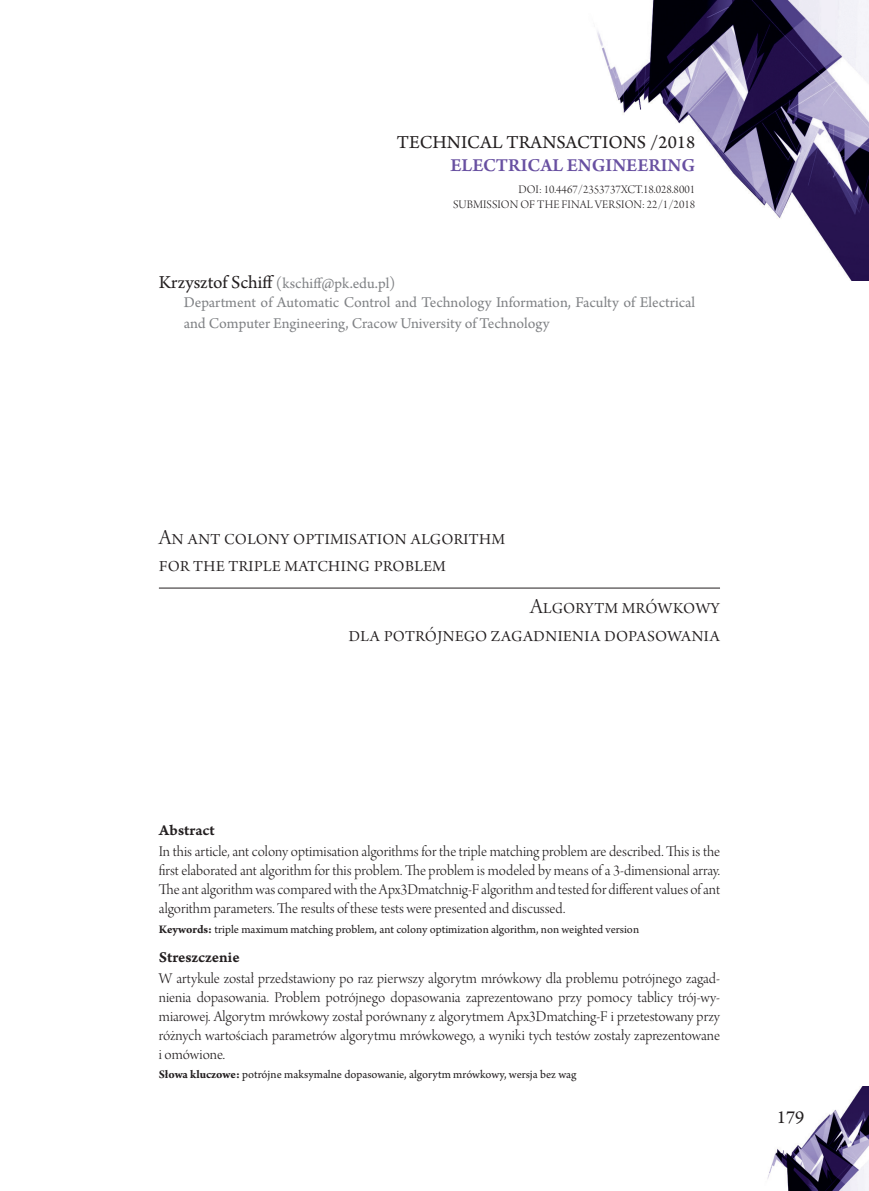
<style>
.page{position:relative;width:869px;height:1191px;background:#fff}
.page>*{position:absolute;margin:0;border:0;box-sizing:border-box;transform-origin:0 0}
._2_Tytuł{font:22.75px/27.3px "Arno Pro Light Display";color:#231f20}
._2_Tytuł_PL{font:22.75px/27.3px "Arno Pro Light Display";color:#231f20;text-align:right}
._0_Head{font:19.25px "Arno Pro";color:#231f20}
._0_Series_FS{font:600 19.25px "Arno Pro";color:#6850a1}
.PageNo{font:19.25px "Arno Pro";color:#231f20}
._3_Abstract_treść_PL{font:15.75px/18.9px "Arno Pro Light Display";letter-spacing:.035em;color:#231f20;text-align:justify}
._3_Abstract_treść{font:15.75px/18.9px "Arno Pro Light Display";letter-spacing:.035em;color:#231f20;text-align:justify}
._1_Afiliacja{font:15.75px/21px "Arno Pro";color:#808285}
._1_Autor{font:15.75px "Arno Pro";color:#808285}
._3_Abstract{font:15.75px "Arno Pro Smbd Caption";letter-spacing:-.005em;color:#231f20}
._3_Keywords_treść{font:12.25px "Arno Pro";color:#231f20}
._0_DOI{font:12.25px/14.7px "Arno Pro Light Display";color:#231f20;text-align:right}
.s1{font-size:19.25px;color:#231f20}
.s2{font-weight:700}
</style>
<div class="page">
<img style="left:767px;top:1086px;width:101px;height:105px">
<img style="left:597px;top:0;width:271px;height:280px">
<hr style="left:159px;top:587px;width:560px;height:1px;background:#231f20">
<p class="_0_Head" style="left:397px;top:131px;width:299px">TECHNICAL TRANSACTIONS /2018</p>
<p class="_0_Series_FS" style="left:450px;top:155px;width:246px">ELECTRICAL ENGINEERING</p>
<p class="_0_DOI" style="left:453px;top:183px;width:243px">DOI: 10.4467/2353737XCT.18.028.8001<br>SUBMISSION OF THE FINAL VERSION: 22/1/2018</p>
<p class="_1_Autor" style="left:159px;top:274px;width:238px"><span class="s1">Krzysztof Schiff</span> (kschiff@pk.edu.pl)</p>
<p class="_1_Afiliacja" style="left:184px;top:292px;width:512px">Department of Automatic Control and Technology Information, Faculty of Electrical and Computer Engineering, Cracow University of Technology</p>
<p class="_2_Tytuł" style="left:159px;top:524px;width:347px">An ant colony optimisation algorithm for the triple matching problem</p>
<p class="_2_Tytuł_PL" style="left:348px;top:594px;width:373px">Algorytm mrówkowy<br>dla potrójnego zagadnienia dopasowania</p>
<p class="_3_Abstract" style="left:159px;top:820px;width:57px">Abstract</p>
<p class="_3_Abstract_treść" style="left:159px;top:843px;width:562px">In this article, ant colony optimisation algorithms for the triple matching problem are described. This is the first elaborated ant algorithm for this problem. The problem is modeled by means of a 3-dimensional array.<br>The ant algorithm was compared with the Apx3Dmatchnig-F algorithm and tested for different values of ant algorithm parameters. The results of these tests were presented and discussed.</p>
<p class="_3_Keywords_treść" style="left:159px;top:922px;width:481px"><span class="s2">Keywords:</span> triple maximum matching problem, ant colony optimization algorithm, non weighted version</p>
<p class="_3_Abstract" style="left:159px;top:947px;width:82px">Streszczenie</p>
<p class="_3_Abstract_treść_PL" style="left:159px;top:970px;width:563px">W artykule został przedstawiony po raz pierwszy algorytm mrówkowy dla problemu potrójnego zagad&shy;nienia dopasowania. Problem potrójnego dopasowania zaprezentowano przy pomocy tablicy trój-wy&shy;miarowej. Algorytm mrówkowy został porównany z algorytmem Apx3Dmatching-F i przetestowany przy różnych wartościach parametrów algorytmu mrówkowego, a wyniki tych testów zostały zaprezentowane i omówione.</p>
<p class="_3_Keywords_treść" style="left:159px;top:1067px;width:419px"><span class="s2">Słowa kluczowe:</span> potrójne maksymalne dopasowanie, algorytm mrówkowy, wersja bez wag</p>
<p class="PageNo" style="left:776px;top:1106px;width:29px">179</p>
</div>
